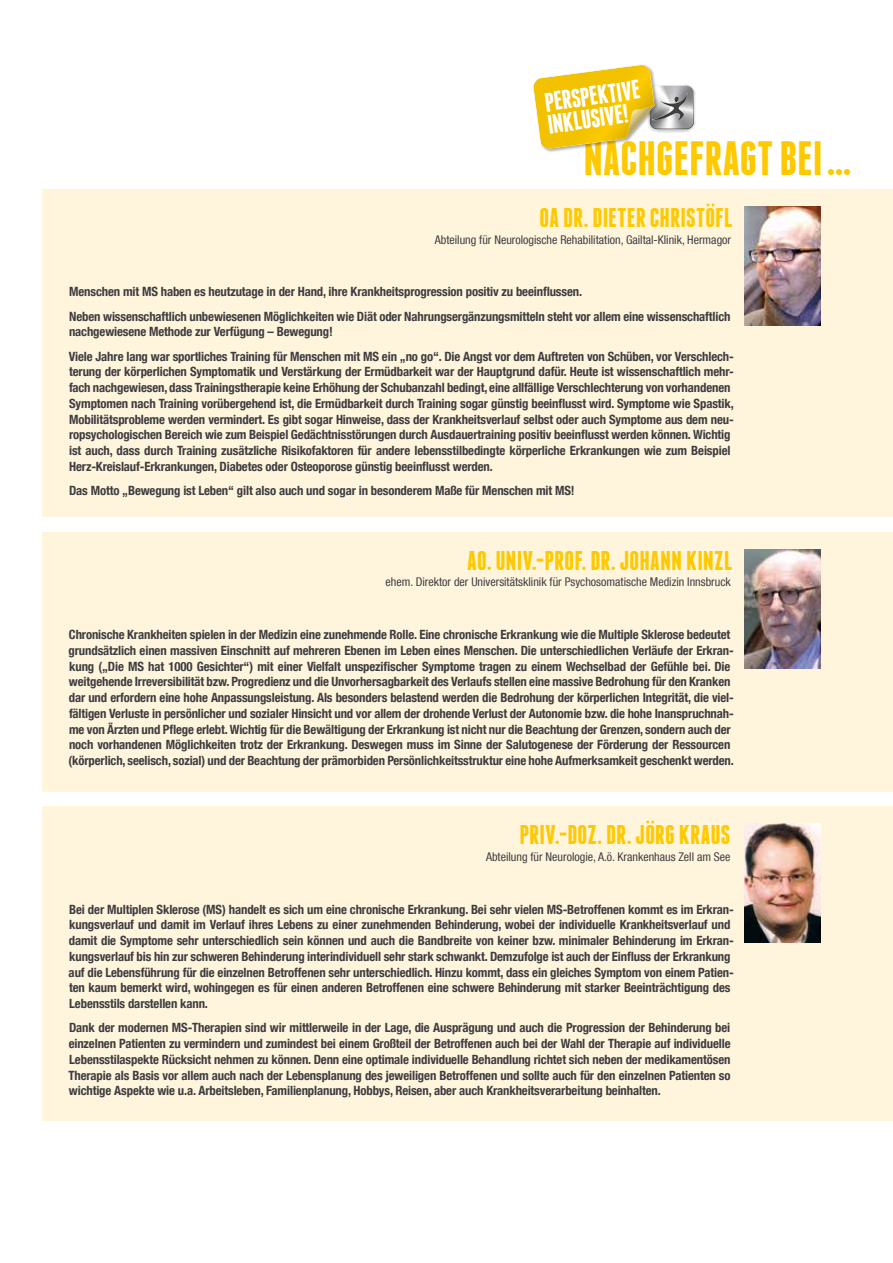
<style>
.page{position:relative;width:893px;height:1263px;background:#fff}
.page>*{position:absolute;margin:0;border:0;box-sizing:border-box;transform-origin:0 0}
.t1{font:700 48px "Franchise";color:#fec900}
.t2{font:700 27px "Franchise";letter-spacing:.005em;color:#fec900}
.t3{font:700 26.7px/22.2px "Franchise";color:#fff}
.t4{font:700 condensed 12.75px/15.8px "Helvetica Neue LT Com";letter-spacing:-.01em;color:#3e3d40}
.t5{font:condensed 12px "Helvetica Neue LT Com";color:#3e3d40}
</style>
<div class="page">
<div style="left:43px;top:189px;width:850px;height:328px;background:#fff5dd"></div>
<svg style="left:707px;top:203px;width:7px;height:3px"></svg>
<img style="left:744px;top:207px;width:77px;height:119px">
<div style="left:43px;top:532px;width:850px;height:259px;background:#fff5dd"></div>
<img style="left:744px;top:549px;width:77px;height:119px">
<div style="left:43px;top:806px;width:850px;height:315px;background:#fff5dd"></div>
<svg style="left:646px;top:820px;width:8px;height:3px"></svg>
<img style="left:744px;top:824px;width:77px;height:119px">
<div style="left:533px;top:64px;width:126px;height:89px;background:#000;opacity:.32"></div>
<svg style="left:533px;top:64px;width:163px;height:85px"></svg>
<h3 class="t3" style="left:543px;top:91px;width:98px;rotate:-8deg">PERSPEKTIVE<br>INKLUSIVE!</h3>
<h1 class="t1" style="left:584px;top:135px;width:269px">NACHGEFRAGT BEI…</h1>
<h2 class="t2" style="left:539px;top:205px;width:195px">OA DR. DIETER CHRISTOFL</h2>
<p class="t5" style="left:435px;top:232px;width:298px">Abteilung für Neurologische Rehabilitation, Gailtal-Klinik, Hermagor</p>
<p class="t4" style="left:69px;top:280px;width:663px;line-height:24.3px">Menschen mit MS haben es heutzutage in der Hand, ihre Krankheitsprogression positiv zu beeinflussen.<br>Neben wissenschaftlich unbewiesenen Möglichkeiten wie Diät oder Nahrungsergänzungsmitteln steht vor allem eine wissenschaftlich</p>
<p class="t4" style="left:69px;top:320px;width:666px;line-height:24.3px">nachgewiesene Methode zur Verfügung – Bewegung!<br>Viele Jahre lang war sportliches Training für Menschen mit MS ein „no go“. Die Angst vor dem Auftreten von Schüben, vor Verschlech-</p>
<p class="t4" style="left:69px;top:364px;width:666px">terung der körperlichen Symptomatik und Verstärkung der Ermüdbarkeit war der Hauptgrund dafür. Heute ist wissenschaftlich mehr&shy;fach nachgewiesen, dass Trainingstherapie keine Erhöhung der Schubanzahl bedingt, eine allfällige Verschlechterung von vorhandenen Symptomen nach Training vorübergehend ist, die Ermüdbarkeit durch Training sogar günstig beeinflusst wird. Symptome wie Spastik, Mobilitätsprobleme werden vermindert. Es gibt sogar Hinweise, dass der Krankheitsverlauf selbst oder auch Symptome aus dem neu&shy;ropsychologischen Bereich wie zum Beispiel Gedächtnisstörungen durch Ausdauertraining positiv beeinflusst werden können. Wichtig ist auch, dass durch Training zusätzliche Risikofaktoren für andere lebensstilbedingte körperliche Erkrankungen wie zum Beispiel Herz-Kreislauf-Erkrankungen, Diabetes oder Osteoporose günstig beeinflusst werden.</p>
<p class="t4" style="left:69px;top:483px;width:507px">Das Motto „Bewegung ist Leben“ gilt also auch und sogar in besonderem Maße für Menschen mit MS!</p>
<h2 class="t2" style="left:467px;top:548px;width:267px">AO. UNIV.-PROF. DR. JOHANN KINZL</h2>
<p class="t5" style="left:386px;top:575px;width:347px">ehem. Direktor der Universitätsklinik für Psychosomatische Medizin Innsbruck</p>
<p class="t4" style="left:69px;top:627px;width:667px">Chronische Krankheiten spielen in der Medizin eine zunehmende Rolle. Eine chronische Erkrankung wie die Multiple Sklerose bedeutet grundsätzlich einen massiven Einschnitt auf mehreren Ebenen im Leben eines Menschen. Die unterschiedlichen Verläufe der Erkran&shy;kung („Die MS hat 1000 Gesichter“) mit einer Vielfalt unspezifischer Symptome tragen zu einem Wechselbad der Gefühle bei. Die weitgehende Irreversibilität bzw. Progredienz und die Unvorhersagbarkeit des Verlaufs stellen eine massive Bedrohung für den Kranken dar und erfordern eine hohe Anpassungsleistung. Als besonders belastend werden die Bedrohung der körperlichen Integrität, die viel&shy;fältigen Verluste in persönlicher und sozialer Hinsicht und vor allem der drohende Verlust der Autonomie bzw. die hohe Inanspruchnah&shy;me von Ärzten und Pflege erlebt. Wichtig für die Bewältigung der Erkrankung ist nicht nur die Beachtung der Grenzen, sondern auch der noch vorhandenen Möglichkeiten trotz der Erkrankung. Deswegen muss im Sinne der Salutogenese der Förderung der Ressourcen (körperlich, seelisch, sozial) und der Beachtung der prämorbiden Persönlichkeitsstruktur eine hohe Aufmerksamkeit geschenkt werden.</p>
<h2 class="t2" style="left:519px;top:822px;width:212px">PRIV.-DOZ. DR. JORG KRAUS</h2>
<p class="t5" style="left:486px;top:849px;width:246px">Abteilung für Neurologie, A.ö. Krankenhaus Zell am See</p>
<p class="t4" style="left:69px;top:901px;width:667px">Bei der Multiplen Sklerose (MS) handelt es sich um eine chronische Erkrankung. Bei sehr vielen MS-Betroffenen kommt es im Erkran&shy;kungsverlauf und damit im Verlauf ihres Lebens zu einer zunehmenden Behinderung, wobei der individuelle Krankheitsverlauf und damit die Symptome sehr unterschiedlich sein können und auch die Bandbreite von keiner bzw. minimaler Behinderung im Erkran&shy;kungsverlauf bis hin zur schweren Behinderung interindividuell sehr stark schwankt. Demzufolge ist auch der Einfluss der Erkrankung auf die Lebensführung für die einzelnen Betroffenen sehr unterschiedlich. Hinzu kommt, dass ein gleiches Symptom von einem Patien&shy;ten kaum bemerkt wird, wohingegen es für einen anderen Betroffenen eine schwere Behinderung mit starker Beeinträchtigung des Lebensstils darstellen kann.</p>
<p class="t4" style="left:68px;top:1020px;width:664px;text-align:justify">Dank der modernen MS-Therapien sind wir mittlerweile in der Lage, die Ausprägung und auch die Progression der Behinderung bei einzelnen Patienten zu vermindern und zumindest bei einem Großteil der Betroffenen auch bei der Wahl der Therapie auf individuelle Lebensstilaspekte Rücksicht nehmen zu können. Denn eine optimale individuelle Behandlung richtet sich neben der medikamentösen Therapie als Basis vor allem auch nach der Lebensplanung des jeweiligen Betroffenen und sollte auch für den einzelnen Patienten so wichtige Aspekte wie u.a. Arbeitsleben, Familienplanung, Hobbys, Reisen, aber auch Krankheitsverarbeitung beinhalten.</p>
</div>
